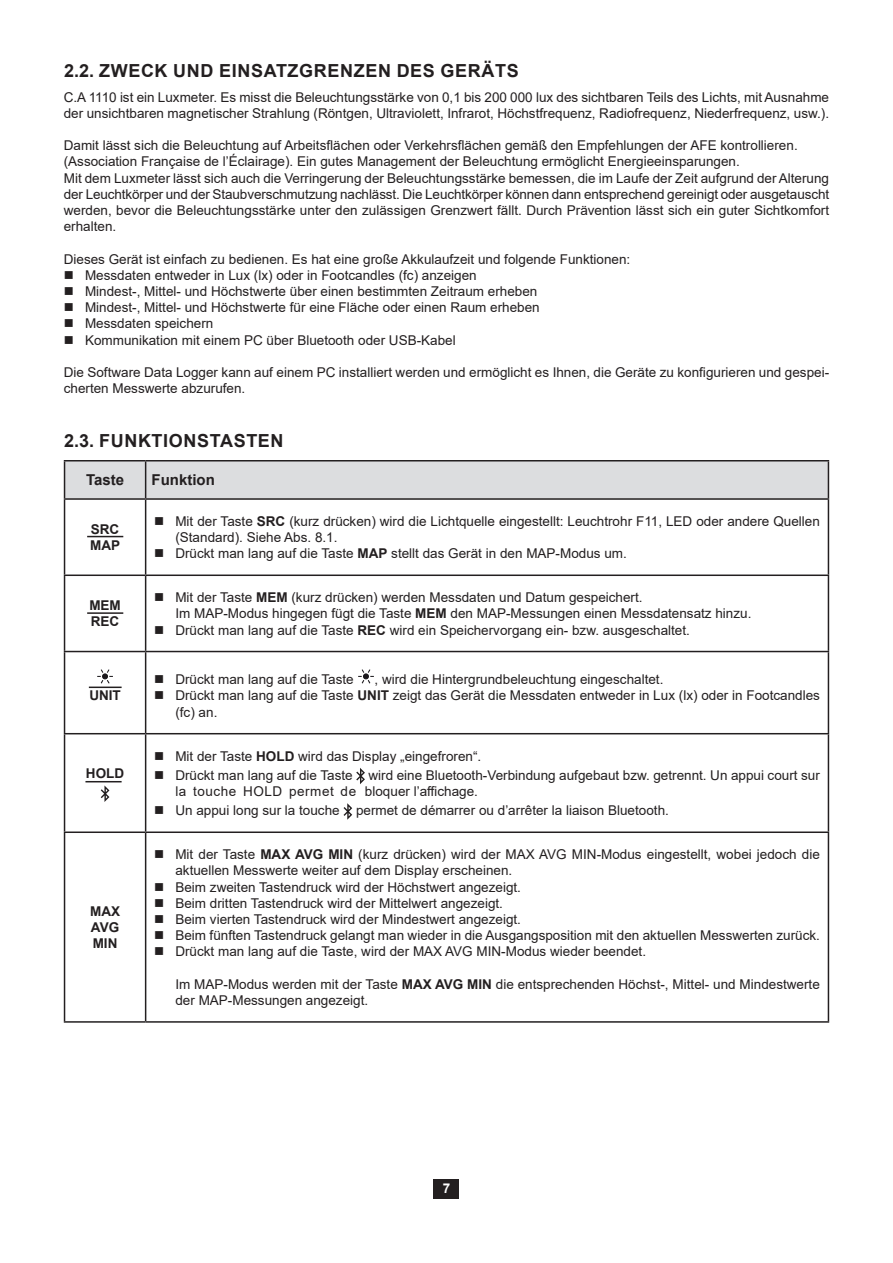
<style>
.page{position:relative;width:893px;height:1263px;background:#fff}
.page>*{position:absolute;margin:0;border:0;box-sizing:border-box;transform-origin:0 0}
.t1{font:700 18px "Arial";letter-spacing:.035em;color:#231f20}
.Titre_tableau{font:700 15px "Arial";color:#231f20}
.Texte_0{font:13.5px/16.2px "Arial";color:#231f20}
.Texte_retrait_5mm{font:13.5px/16.2px "Arial";color:#231f20}
.Texte_0-2{font:700 13.5px "Arial";color:#231f20}
.Texte_0_gras{font:700 13.5px "Arial";color:#231f20}
.t2{font:700 13.5px "Arial";color:#fff}
.s1{font-weight:700}
</style>
<div class="page">
<div style="left:434px;top:1179px;width:25px;height:19px;background:#231f20"></div>
<div style="left:65px;top:461px;width:763px;height:37px;background:#dcdddf"></div>
<hr style="left:64px;top:460px;width:82px;height:1px;background:#231f20">
<hr style="left:64px;top:461px;width:1px;height:37px;background:#231f20">
<hr style="left:146px;top:460px;width:683px;height:1px;background:#231f20">
<hr style="left:145px;top:461px;width:1px;height:37px;background:#231f20">
<hr style="left:828px;top:461px;width:1px;height:37px;background:#231f20">
<hr style="left:64px;top:498px;width:82px;height:2px;background:#231f20">
<hr style="left:64px;top:500px;width:1px;height:74px;background:#231f20">
<hr style="left:146px;top:498px;width:683px;height:2px;background:#231f20">
<hr style="left:145px;top:500px;width:1px;height:74px;background:#231f20">
<hr style="left:828px;top:500px;width:1px;height:74px;background:#231f20">
<hr style="left:64px;top:574px;width:82px;height:2px;background:#231f20">
<hr style="left:64px;top:576px;width:1px;height:75px;background:#231f20">
<hr style="left:146px;top:574px;width:683px;height:2px;background:#231f20">
<hr style="left:145px;top:576px;width:1px;height:75px;background:#231f20">
<hr style="left:828px;top:576px;width:1px;height:75px;background:#231f20">
<hr style="left:64px;top:651px;width:82px;height:1px;background:#231f20">
<hr style="left:64px;top:652px;width:1px;height:81px;background:#231f20">
<hr style="left:146px;top:651px;width:683px;height:1px;background:#231f20">
<hr style="left:145px;top:652px;width:1px;height:81px;background:#231f20">
<hr style="left:828px;top:652px;width:1px;height:81px;background:#231f20">
<hr style="left:64px;top:733px;width:82px;height:1px;background:#231f20">
<hr style="left:64px;top:734px;width:1px;height:97px;background:#231f20">
<hr style="left:146px;top:733px;width:683px;height:1px;background:#231f20">
<hr style="left:145px;top:734px;width:1px;height:97px;background:#231f20">
<hr style="left:828px;top:734px;width:1px;height:97px;background:#231f20">
<hr style="left:64px;top:831px;width:82px;height:2px;background:#231f20">
<hr style="left:64px;top:833px;width:1px;height:188px;background:#231f20">
<hr style="left:146px;top:831px;width:683px;height:2px;background:#231f20">
<hr style="left:145px;top:833px;width:1px;height:188px;background:#231f20">
<hr style="left:828px;top:833px;width:1px;height:188px;background:#231f20">
<hr style="left:64px;top:1021px;width:82px;height:2px;background:#231f20">
<hr style="left:146px;top:1021px;width:683px;height:2px;background:#231f20">
<svg style="left:97px;top:669px;width:16px;height:15px"></svg>
<svg style="left:358px;top:669px;width:16px;height:15px"></svg>
<svg style="left:101px;top:785px;width:8px;height:17px"></svg>
<svg style="left:356px;top:768px;width:9px;height:16px"></svg>
<svg style="left:344px;top:803px;width:8px;height:17px"></svg>
<hr style="left:89px;top:686px;width:33px;height:2px;background:#231f20">
<hr style="left:87px;top:612px;width:36px;height:2px;background:#231f20">
<hr style="left:85px;top:781px;width:37px;height:1px;background:#231f20">
<hr style="left:87px;top:536px;width:36px;height:1px;background:#231f20">
<p class="t1" style="left:64px;top:58px;width:456px">2.2. ZWECK UND EINSATZGRENZEN DES GERÄTS</p>
<p class="Texte_0" style="left:64px;top:89px;width:767px">C.A 1110 ist ein Luxmeter. Es misst die Beleuchtungsstärke von 0,1 bis 200 000 lux des sichtbaren Teils des Lichts, mit Ausnahme der unsichtbaren magnetischer Strahlung (Röntgen, Ultraviolett, Infrarot, Höchstfrequenz, Radiofrequenz, Niederfrequenz, usw.).</p>
<p class="Texte_0" style="left:64px;top:137px;width:735px">Damit lässt sich die Beleuchtung auf Arbeitsflächen oder Verkehrsflächen gemäß den Empfehlungen der AFE kontrollieren.</p>
<p class="Texte_0" style="left:64px;top:153px;width:678px">(Association Française de l’Éclairage). Ein gutes Management der Beleuchtung ermöglicht Energieeinsparungen.</p>
<p class="Texte_0" style="left:64px;top:170px;width:767px;text-align:justify">Mit dem Luxmeter lässt sich auch die Verringerung der Beleuchtungsstärke bemessen, die im Laufe der Zeit aufgrund der Alterung der Leuchtkörper und der Staubverschmutzung nachlässt. Die Leuchtkörper können dann entsprechend gereinigt oder ausgetauscht werden, bevor die Beleuchtungsstärke unter den zulässigen Grenzwert fällt. Durch Prävention lässt sich ein guter Sichtkomfort erhalten.</p>
<p class="Texte_0" style="left:64px;top:251px;width:568px">Dieses Gerät ist einfach zu bedienen. Es hat eine große Akkulaufzeit und folgende Funktionen:</p>
<p class="Texte_0" style="left:85px;top:267px;width:393px">Messdaten entweder in Lux (lx) oder in Footcandles (fc) anzeigen</p>
<p class="Texte_0" style="left:85px;top:283px;width:454px">Mindest-, Mittel- und Höchstwerte über einen bestimmten Zeitraum erheben</p>
<p class="Texte_0" style="left:85px;top:299px;width:456px">Mindest-, Mittel- und Höchstwerte für eine Fläche oder einen Raum erheben</p>
<p class="Texte_0" style="left:85px;top:315px;width:130px">Messdaten speichern</p>
<p class="Texte_0" style="left:85px;top:332px;width:372px">Kommunikation mit einem PC über Bluetooth oder USB-Kabel</p>
<p class="Texte_0" style="left:64px;top:364px;width:767px">Die Software Data Logger kann auf einem PC installiert werden und ermöglicht es Ihnen, die Geräte zu konfigurieren und gespei&shy;cherten Messwerte abzurufen.</p>
<p class="t1" style="left:64px;top:428px;width:221px">2.3. FUNKTIONSTASTEN</p>
<p class="Titre_tableau" style="left:86px;top:469px;width:40px">Taste</p>
<p class="Titre_tableau" style="left:152px;top:469px;width:65px">Funktion</p>
<p class="Texte_0-2" style="left:91px;top:520px;width:30px">SRC</p>
<p class="Texte_0-2" style="left:90px;top:536px;width:31px">MAP</p>
<p class="Texte_0" style="left:175px;top:513px;width:646px">Mit der Taste <span class="s1">SRC</span> (kurz drücken) wird die Lichtquelle eingestellt: Leuchtrohr F11, LED oder andere Quellen (Standard). Siehe Abs. 8.1.</p>
<p class="Texte_0" style="left:175px;top:545px;width:453px">Drückt man lang auf die Taste <span class="s1">MAP</span> stellt das Gerät in den MAP-Modus um.</p>
<p class="Texte_0-2" style="left:89px;top:596px;width:33px">MEM</p>
<p class="Texte_0-2" style="left:91px;top:612px;width:30px">REC</p>
<p class="Texte_0_gras" style="left:89px;top:686px;width:33px">UNIT</p>
<p class="Texte_0-2" style="left:86px;top:764px;width:40px">HOLD</p>
<p class="Texte_0-2" style="left:90px;top:901px;width:31px">MAX</p>
<p class="Texte_0-2" style="left:91px;top:918px;width:30px">AVG</p>
<p class="Texte_0-2" style="left:93px;top:934px;width:26px">MIN</p>
<p class="Texte_0" style="left:175px;top:589px;width:469px">Mit der Taste <span class="s1">MEM</span> (kurz drücken) werden Messdaten und Datum gespeichert.</p>
<p class="Texte_retrait_5mm" style="left:175px;top:605px;width:578px">Im MAP-Modus hingegen fügt die Taste <span class="s1">MEM</span> den MAP-Messungen einen Messdatensatz hinzu.</p>
<p class="Texte_0" style="left:175px;top:622px;width:516px">Drückt man lang auf die Taste <span class="s1">REC</span> wird ein Speichervorgang ein- bzw. ausgeschaltet.</p>
<p class="Texte_0" style="left:175px;top:671px;width:180px">Drückt man lang auf die Taste</p>
<p class="Texte_0" style="left:375px;top:671px;width:290px">, wird die Hintergrundbeleuchtung eingeschaltet.</p>
<p class="Texte_0" style="left:175px;top:687px;width:646px">Drückt man lang auf die Taste <span class="s1">UNIT</span> zeigt das Gerät die Messdaten entweder in Lux (lx) oder in Footcandles (fc) an.</p>
<p class="Texte_0" style="left:175px;top:748px;width:307px">Mit der Taste <span class="s1">HOLD</span> wird das Display „eingefroren“.</p>
<p class="Texte_0" style="left:175px;top:767px;width:646px">Drückt man lang auf die Taste wird eine Bluetooth-Verbindung aufgebaut bzw. getrennt. Un appui court sur la touche HOLD permet de bloquer l’affichage.</p>
<p class="Texte_0" style="left:175px;top:802px;width:495px">Un appui long sur la touche permet de démarrer ou d’arrêter la liaison Bluetooth.</p>
<p class="Texte_0" style="left:175px;top:846px;width:646px">Mit der Taste <span class="s1">MAX AVG MIN</span> (kurz drücken) wird der MAX AVG MIN-Modus eingestellt, wobei jedoch die aktuellen Messwerte weiter auf dem Display erscheinen.</p>
<p class="Texte_0" style="left:175px;top:878px;width:347px">Beim zweiten Tastendruck wird der Höchstwert angezeigt.</p>
<p class="Texte_0" style="left:175px;top:895px;width:329px">Beim dritten Tastendruck wird der Mittelwert angezeigt.</p>
<p class="Texte_0" style="left:175px;top:911px;width:347px">Beim vierten Tastendruck wird der Mindestwert angezeigt.</p>
<p class="Texte_0" style="left:175px;top:927px;width:646px">Beim fünften Tastendruck gelangt man wieder in die Ausgangsposition mit den aktuellen Messwerten zurück.</p>
<p class="Texte_0" style="left:175px;top:943px;width:472px">Drückt man lang auf die Taste, wird der MAX AVG MIN-Modus wieder beendet.</p>
<p class="Texte_retrait_5mm" style="left:175px;top:976px;width:646px">Im MAP-Modus werden mit der Taste <span class="s1">MAX AVG MIN</span> die entsprechenden Höchst-, Mittel- und Mindestwerte der MAP-Messungen angezeigt.</p>
<p class="t2" style="left:443px;top:1179px;width:9px">7</p>
</div>
